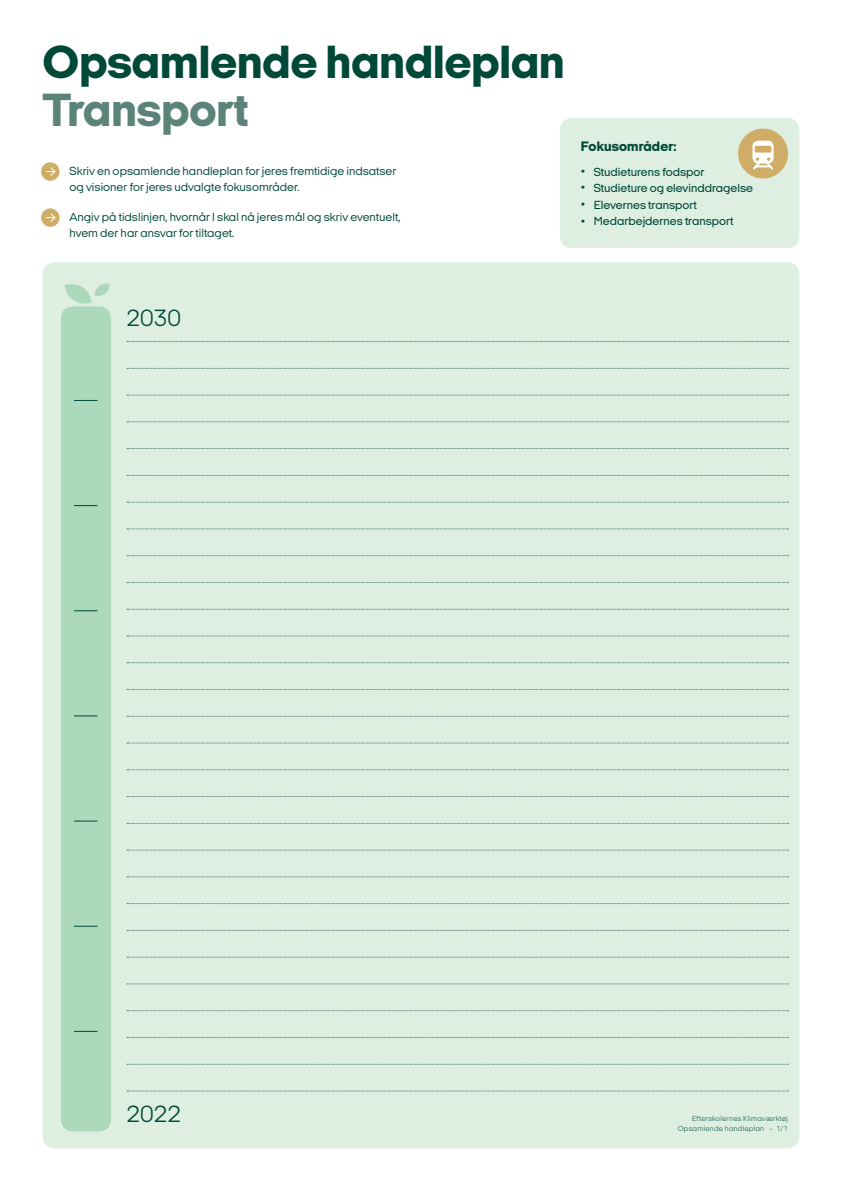
<style>
.page{position:relative;width:842px;height:1191px;background:#fff}
.page>*{position:absolute;margin:0;border:0;box-sizing:border-box;transform-origin:0 0}
.t1{font:800 47.5px "Italian Plate No 2 Expanded";color:#004939}
.t2{font:800 47.5px "Italian Plate No 2 Expanded";color:#5b8379}
.t3{font:300 24px "Italian Plate No 2 Expanded";color:#004939}
.t4{font:800 14px "Italian Plate No 2 Expanded";letter-spacing:.01em;color:#004939}
.t5{font:12px/16px "Italian Plate No 2 Expanded";color:#004939}
.t6{font:500 12px "Italian Plate No 2 Expanded";color:#004939}
.t7{font:11px "Italian Plate No 2 Expanded";color:#004939}
.t8{font:300 7.5px "Italian Plate No 2 Expanded";letter-spacing:.025em;color:#185f51}
</style>
<div class="page">
<div style="left:43px;top:262px;width:756px;height:886px;background:#deefe2;border-radius:12px"></div>
<div style="left:61px;top:306px;width:50px;height:825px;background:#acd9bb;border-radius:12px"></div>
<svg style="left:65px;top:283px;width:45px;height:21px"></svg>
<svg style="left:41px;top:162px;width:19px;height:19px"></svg>
<svg style="left:46px;top:166px;width:10px;height:11px"></svg>
<svg style="left:41px;top:208px;width:19px;height:19px"></svg>
<svg style="left:46px;top:212px;width:10px;height:11px"></svg>
<svg style="left:74px;top:1031px;width:23px;height:1px"></svg>
<svg style="left:74px;top:926px;width:23px;height:1px"></svg>
<svg style="left:74px;top:820px;width:23px;height:1px"></svg>
<svg style="left:74px;top:715px;width:23px;height:1px"></svg>
<svg style="left:74px;top:610px;width:23px;height:1px"></svg>
<svg style="left:74px;top:505px;width:23px;height:1px"></svg>
<svg style="left:74px;top:400px;width:23px;height:1px"></svg>
<svg style="left:127px;top:368px;width:661px;height:1px"></svg>
<svg style="left:127px;top:341px;width:661px;height:1px"></svg>
<svg style="left:127px;top:395px;width:661px;height:1px"></svg>
<svg style="left:127px;top:421px;width:661px;height:1px"></svg>
<svg style="left:127px;top:502px;width:661px;height:1px"></svg>
<svg style="left:127px;top:448px;width:661px;height:1px"></svg>
<svg style="left:127px;top:555px;width:661px;height:1px"></svg>
<svg style="left:127px;top:529px;width:661px;height:1px"></svg>
<svg style="left:127px;top:475px;width:661px;height:1px"></svg>
<svg style="left:127px;top:582px;width:661px;height:1px"></svg>
<svg style="left:127px;top:609px;width:661px;height:1px"></svg>
<svg style="left:127px;top:636px;width:661px;height:1px"></svg>
<svg style="left:127px;top:716px;width:661px;height:1px"></svg>
<svg style="left:127px;top:662px;width:661px;height:1px"></svg>
<svg style="left:127px;top:769px;width:661px;height:1px"></svg>
<svg style="left:127px;top:743px;width:661px;height:1px"></svg>
<svg style="left:127px;top:689px;width:661px;height:1px"></svg>
<svg style="left:127px;top:796px;width:661px;height:1px"></svg>
<svg style="left:127px;top:823px;width:661px;height:1px"></svg>
<svg style="left:127px;top:903px;width:661px;height:1px"></svg>
<svg style="left:127px;top:850px;width:661px;height:1px"></svg>
<svg style="left:127px;top:957px;width:661px;height:1px"></svg>
<svg style="left:127px;top:930px;width:661px;height:1px"></svg>
<svg style="left:127px;top:876px;width:661px;height:1px"></svg>
<svg style="left:127px;top:983px;width:661px;height:1px"></svg>
<svg style="left:127px;top:1064px;width:661px;height:1px"></svg>
<svg style="left:127px;top:1010px;width:661px;height:1px"></svg>
<svg style="left:127px;top:1090px;width:661px;height:1px"></svg>
<svg style="left:127px;top:1037px;width:661px;height:1px"></svg>
<div style="left:560px;top:118px;width:239px;height:130px;background:#deefe2;border-radius:12px"></div>
<div style="left:738px;top:129px;width:50px;height:49px;background:#cfad66;border-radius:50%"></div>
<svg style="left:752px;top:141px;width:22px;height:22px"></svg>
<svg style="left:752px;top:149px;width:22px;height:21px"></svg>
<div style="left:755px;top:146px;width:16px;height:7px;background:#cfad66"></div>
<p class="t1" style="left:43px;top:37px;width:524px">Opsamlende handleplan</p>
<p class="t2" style="left:43px;top:85px;width:207px">Transport</p>
<p class="t5" style="left:70px;top:163px;width:328px">Skriv en opsamlende handleplan for jeres fremtidige indsatser</p>
<p class="t5" style="left:70px;top:179px;width:231px">og visioner for jeres udvalgte fokusområder.</p>
<p class="t5" style="left:70px;top:209px;width:332px">Angiv på tidslinjen, hvornår I skal nå jeres mål og skriv eventuelt, hvem der har ansvar for tiltaget.</p>
<p class="t4" style="left:581px;top:139px;width:97px">Fokusområder:</p>
<p class="t7" style="left:581px;top:165px;width:5px">•</p>
<p class="t7" style="left:581px;top:182px;width:5px">•</p>
<p class="t7" style="left:581px;top:198px;width:5px">•</p>
<p class="t7" style="left:581px;top:215px;width:5px">•</p>
<p class="t6" style="left:594px;top:165px;width:112px">Studieturens fodspor</p>
<p class="t6" style="left:594px;top:182px;width:161px">Studieture og elevinddragelse</p>
<p class="t6" style="left:594px;top:198px;width:105px">Elevernes transport</p>
<p class="t6" style="left:594px;top:215px;width:141px">Medarbejdernes transport</p>
<p class="t3" style="left:127px;top:305px;width:56px">2030</p>
<p class="t3" style="left:127px;top:1100px;width:56px">2022</p>
<p class="t8" style="left:692px;top:1114px;width:97px">Efterskolernes Klimaværktøj</p>
<p class="t8" style="left:678px;top:1124px;width:112px">Opsamlende handleplan – 1/1</p>
</div>
